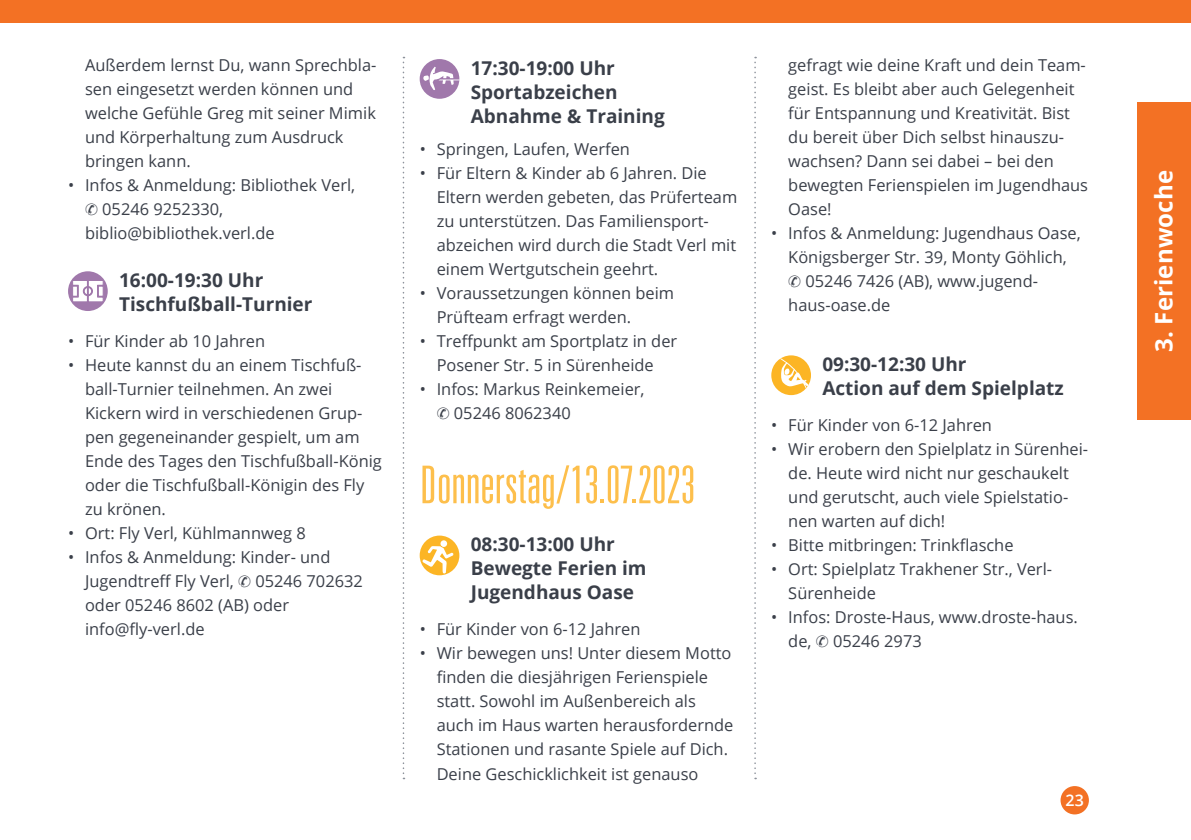
<style>
.page{position:relative;width:1191px;height:840px;background:#fff}
.page>*{position:absolute;margin:0;border:0;box-sizing:border-box;transform-origin:0 0}
.t1{font:300 ultra-condensed 52px "Univers";color:#fdbf4c}
.t2{font:700 24px "Open Sans";letter-spacing:.005em;color:#fff}
.t3{font:700 19px/24px "Open Sans";color:#3a3f49}
.t4{font:16.4px/24px "Open Sans";color:#3a3f49}
.t5{font:600 16px "Open Sans";color:#fff}
</style>
<div class="page">
<div style="left:1060px;top:785px;width:29px;height:29px;background:#f37124;border-radius:50%"></div>
<div style="left:0;top:0;width:1191px;height:23px;background:#f37124"></div>
<svg style="left:403px;top:57px;width:1px;height:721px"></svg>
<svg style="left:754px;top:57px;width:2px;height:721px"></svg>
<div style="left:1137px;top:102px;width:54px;height:318px;background:#f37124"></div>
<svg style="left:771px;top:355px;width:40px;height:40px"></svg>
<svg style="left:773px;top:355px;width:38px;height:40px"></svg>
<div style="left:420px;top:59px;width:39px;height:40px;background:#a078ab;border-radius:50%"></div>
<svg style="left:423px;top:67px;width:36px;height:23px"></svg>
<div style="left:420px;top:535px;width:39px;height:40px;background:#fcb525;border-radius:50%"></div>
<svg style="left:422px;top:540px;width:31px;height:33px"></svg>
<div style="left:68px;top:271px;width:40px;height:40px;background:#a078ab;border-radius:50%"></div>
<svg style="left:73px;top:279px;width:31px;height:23px"></svg>
<p class="t4" style="left:85px;top:52px;width:293px">Außerdem lernst Du, wann Sprechbla&shy;sen eingesetzt werden können und welche Gefühle Greg mit seiner Mimik und Körperhaltung zum Ausdruck bringen kann.</p>
<p class="t4" style="left:85px;top:172px;width:272px;text-indent:-17px">• Infos &amp; Anmeldung: Bibliothek Verl, ✆ 05246 9252330, biblio@bibliothek.verl.de</p>
<p class="t3" style="left:119px;top:267px;width:195px">16:00-19:30 Uhr<br>Tischfußball-Turnier</p>
<p class="t4" style="left:68px;top:328px;width:198px">• Für Kinder ab 10 Jahren</p>
<p class="t4" style="left:85px;top:352px;width:298px;text-indent:-17px">• Heute kannst du an einem Tischfuß&shy;ball-Turnier teilnehmen. An zwei<br>Kickern wird in verschiedenen Grup&shy;pen gegeneinander gespielt, um am<br>Ende des Tages den Tischfußball-König oder die Tischfußball-Königin des Fly zu krönen.</p>
<p class="t4" style="left:68px;top:520px;width:239px">• Ort: Fly Verl, Kühlmannweg 8</p>
<p class="t4" style="left:85px;top:544px;width:279px;text-indent:-17px">• Infos &amp; Anmeldung: Kinder- und<br>Jugendtreff Fly Verl, ✆ 05246 702632 oder 05246 8602 (AB) oder info@fly-verl.de</p>
<p class="t3" style="left:471px;top:55px;width:195px">17:30-19:00 Uhr<br>Sportabzeichen<br>Abnahme &amp; Training</p>
<p class="t4" style="left:420px;top:136px;width:212px">• Springen, Laufen, Werfen</p>
<p class="t4" style="left:437px;top:160px;width:302px;text-indent:-17px">• Für Eltern &amp; Kinder ab 6 Jahren. Die Eltern werden gebeten, das Prüferteam zu unterstützen. Das Familiensport&shy;abzeichen wird durch die Stadt Verl mit einem Wertgutschein geehrt.</p>
<p class="t4" style="left:437px;top:280px;width:239px;text-indent:-17px">• Voraussetzungen können beim<br>Prüfteam erfragt werden.</p>
<p class="t4" style="left:420px;top:328px;width:259px;text-align:center">• Treffpunkt am Sportplatz in der<br>Posener Str. 5 in Sürenheide</p>
<p class="t4" style="left:437px;top:376px;width:209px;text-indent:-17px">• Infos: Markus Reinkemeier, ✆ 05246 8062340</p>
<h1 class="t1" style="left:420px;top:457px;width:277px">Donnerstag/13.07.2023</h1>
<p class="t3" style="left:471px;top:531px;width:177px">08:30-13:00 Uhr<br>Bewegte Ferien im<br>Jugendhaus Oase</p>
<p class="t4" style="left:420px;top:616px;width:222px">• Für Kinder von 6-12 Jahren</p>
<p class="t4" style="left:437px;top:640px;width:298px;text-indent:-17px">• Wir bewegen uns! Unter diesem Motto finden die diesjährigen Ferienspiele statt. Sowohl im Außenbereich als auch im Haus warten herausfordernde Stationen und rasante Spiele auf Dich.<br>Deine Geschicklichkeit ist genauso</p>
<p class="t4" style="left:788px;top:52px;width:301px">gefragt wie deine Kraft und dein Team&shy;geist. Es bleibt aber auch Gelegenheit für Entspannung und Kreativität. Bist du bereit über Dich selbst hinauszu&shy;wachsen? Dann sei dabei – bei den bewegten Ferienspielen im Jugendhaus<br>Oase!</p>
<p class="t4" style="left:788px;top:220px;width:294px;text-indent:-17px">• Infos &amp; Anmeldung: Jugendhaus Oase,<br>Königsberger Str. 39, Monty Göhlich, ✆ 05246 7426 (AB), www.jugend&shy;haus-oase.de</p>
<p class="t3" style="left:822px;top:351px;width:243px">09:30-12:30 Uhr<br>Action auf dem Spielplatz</p>
<p class="t4" style="left:771px;top:412px;width:222px">• Für Kinder von 6-12 Jahren</p>
<p class="t4" style="left:788px;top:436px;width:301px;text-indent:-17px">• Wir erobern den Spielplatz in Sürenhei&shy;de. Heute wird nicht nur geschaukelt und gerutscht, auch viele Spielstatio&shy;nen warten auf dich!</p>
<p class="t4" style="left:771px;top:532px;width:244px">• Bitte mitbringen: Trinkflasche</p>
<p class="t4" style="left:788px;top:556px;width:265px;text-indent:-17px">• Ort: Spielplatz Trakhener Str., Verl-<br>Sürenheide</p>
<p class="t4" style="left:788px;top:604px;width:291px;text-indent:-17px">• Infos: Droste-Haus, www.droste-haus. de, ✆ 05246 2973</p>
<p class="t5" style="left:1065px;top:789px;width:20px">23</p>
<h2 class="t2" style="left:1146px;top:352px;width:183px;rotate:-90deg">3. Ferienwoche</h2>
</div>
